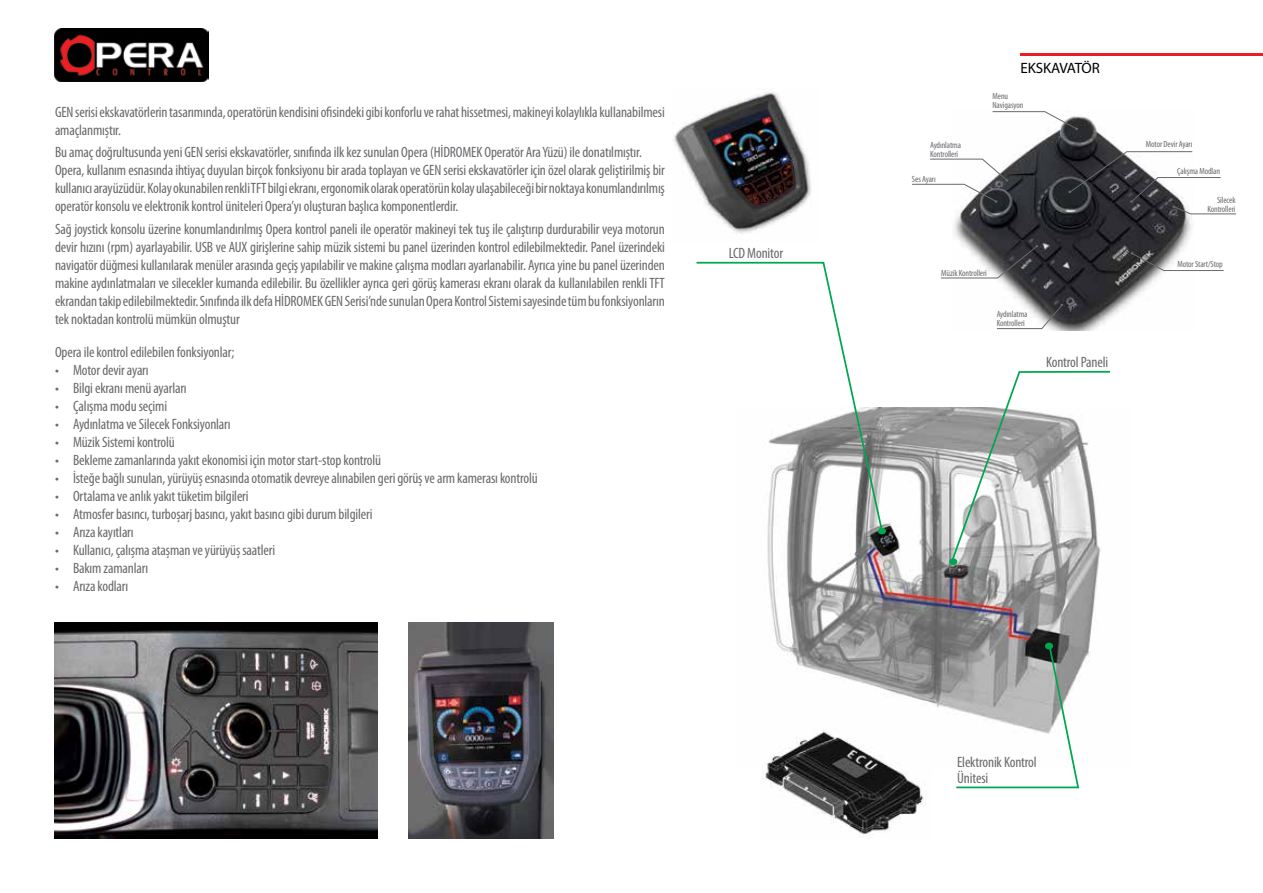
<style>
.page{position:relative;width:1263px;height:893px;background:#fff}
.page>*{position:absolute;margin:0;border:0;box-sizing:border-box;transform-origin:0 0}
.t1{font:condensed 15px/18px "Myriad Pro";letter-spacing:-.01em;color:#696a6d}
.t2{font:15px "Myriad Pro";letter-spacing:-.01em;color:#000}
.t3{font:condensed 9px/9px "Myriad Pro";letter-spacing:-.01em;color:#696a6d}
</style>
<div class="page">
<hr style="left:1020px;top:53px;width:243px;height:2px;background:#ed1d24">
<img style="left:54px;top:29px;width:155px;height:53px">
<img style="left:409px;top:623px;width:144px;height:216px">
<img style="left:54px;top:623px;width:323px;height:216px">
<img style="left:954px;top:112px;width:238px;height:218px">
<img style="left:767px;top:407px;width:332px;height:303px">
<img style="left:762px;top:730px;width:163px;height:109px">
<svg style="left:992px;top:111px;width:86px;height:19px"></svg>
<svg style="left:912px;top:158px;width:96px;height:45px"></svg>
<svg style="left:1068px;top:151px;width:168px;height:64px"></svg>
<svg style="left:1130px;top:252px;width:94px;height:19px"></svg>
<svg style="left:996px;top:304px;width:67px;height:25px"></svg>
<svg style="left:941px;top:245px;width:97px;height:34px"></svg>
<img style="left:673px;top:89px;width:139px;height:145px">
<svg style="left:696px;top:261px;width:188px;height:272px"></svg>
<div style="left:878px;top:528px;width:8px;height:6px;background:#00a750;border-radius:50%"></div>
<svg style="left:950px;top:370px;width:160px;height:192px"></svg>
<div style="left:949px;top:558px;width:8px;height:7px;background:#00a750;border-radius:50%"></div>
<svg style="left:954px;top:645px;width:126px;height:144px"></svg>
<div style="left:1045px;top:643px;width:8px;height:6px;background:#00a750;border-radius:50%"></div>
<p class="t1" style="left:55px;top:103px;width:611px">GEN serisi ekskavatörlerin tasarımında, operatörün kendisini ofisindeki gibi konforlu ve rahat hissetmesi, makineyi kolaylıkla kullanabilmesi amaçlanmıștır.</p>
<p class="t1" style="left:55px;top:143px;width:611px">Bu amaç doğrultusunda yeni GEN serisi ekskavatörler, sınıfında ilk kez sunulan Opera (HİDROMEK Operatör Ara Yüzü) ile donatılmıștır.<br>Opera, kullanım esnasında ihtiyaç duyulan birçok fonksiyonu bir arada toplayan ve GEN serisi ekskavatörler için özel olarak geliştirilmiş bir kullanıcı arayüzüdür. Kolay okunabilen renkli TFT bilgi ekranı, ergonomik olarak operatörün kolay ulaşabileceği bir noktaya konumlandırılmış operatör konsolu ve elektronik kontrol üniteleri Opera’yı oluşturan başlıca komponentlerdir.</p>
<p class="t1" style="left:55px;top:220px;width:611px;text-align:justify">Sağ joystick konsolu üzerine konumlandırılmış Opera kontrol paneli ile operatör makineyi tek tuş ile çalıştırıp durdurabilir veya motorun devir hızını (rpm) ayarlayabilir. USB ve AUX girişlerine sahip müzik sistemi bu panel üzerinden kontrol edilebilmektedir. Panel üzerindeki navigatör düğmesi kullanılarak menüler arasında geçiş yapılabilir ve makine çalışma modları ayarlanabilir. Ayrıca yine bu panel üzerinden makine aydınlatmaları ve silecekler kumanda edilebilir. Bu özellikler ayrıca geri görüş kamerası ekranı olarak da kullanılabilen renkli TFT ekrandan takip edilebilmektedir. Sınıfında ilk defa HİDROMEK GEN Serisi’nde sunulan Opera Kontrol Sistemi sayesinde tüm bu fonksiyonların tek noktadan kontrolü mümkün olmuştur</p>
<p class="t1" style="left:55px;top:343px;width:181px">Opera ile kontrol edilebilen fonksiyonlar;</p>
<p class="t1" style="left:55px;top:361px;width:95px">• Motor devir ayarı</p>
<p class="t1" style="left:55px;top:379px;width:133px">• Bilgi ekranı menü ayarları</p>
<p class="t1" style="left:55px;top:397px;width:114px">• Çalıșma modu seçimi</p>
<p class="t1" style="left:55px;top:415px;width:177px">• Aydınlatma ve Silecek Fonksiyonları</p>
<p class="t1" style="left:55px;top:433px;width:121px">• Müzik Sistemi kontrolü</p>
<p class="t1" style="left:55px;top:451px;width:328px">• Bekleme zamanlarında yakıt ekonomisi için motor start-stop kontrolü</p>
<p class="t1" style="left:55px;top:469px;width:484px">• İsteğe bağlı sunulan, yürüyüș esnasında otomatik devreye alınabilen geri görüș ve arm kamerası kontrolü</p>
<p class="t1" style="left:55px;top:487px;width:195px">• Ortalama ve anlık yakıt tüketim bilgileri</p>
<p class="t1" style="left:55px;top:505px;width:319px">• Atmosfer basıncı, turboșarj basıncı, yakıt basıncı gibi durum bilgileri</p>
<p class="t1" style="left:55px;top:523px;width:80px">• Arıza kayıtları</p>
<p class="t1" style="left:55px;top:541px;width:222px">• Kullanıcı, çalıșma atașman ve yürüyüș saatleri</p>
<p class="t1" style="left:55px;top:559px;width:95px">• Bakım zamanları</p>
<p class="t1" style="left:55px;top:577px;width:75px">• Arıza kodları</p>
<p class="t1" style="left:729px;top:244px;width:56px">LCD Monitor</p>
<p class="t2" style="left:1020px;top:60px;width:81px">EKSKAVATÖR</p>
<p class="t3" style="left:930px;top:141px;width:32px">Aydınlatma<br>Kontrolleri</p>
<p class="t3" style="left:912px;top:174px;width:25px">Ses Ayarı</p>
<p class="t3" style="left:992px;top:91px;width:32px">Menu<br>Navigasyon</p>
<p class="t3" style="left:941px;top:268px;width:47px">Müzik Kontrolleri</p>
<p class="t3" style="left:997px;top:309px;width:32px">Aydınlatma<br>Kontrolleri</p>
<p class="t1" style="left:1046px;top:353px;width:64px">Kontrol Paneli</p>
<p class="t3" style="left:1146px;top:140px;width:48px">Motor Devir Ayarı</p>
<p class="t3" style="left:1177px;top:166px;width:45px">Çalışma Modları</p>
<p class="t3" style="left:1207px;top:195px;width:30px;text-align:right">Silecek<br>Kontrolleri</p>
<p class="t3" style="left:1177px;top:259px;width:47px">Motor Start/Stop</p>
<p class="t1" style="left:957px;top:753px;width:81px;line-height:16.5px">Elektronik Kontrol<br>Ünitesi</p>
</div>
